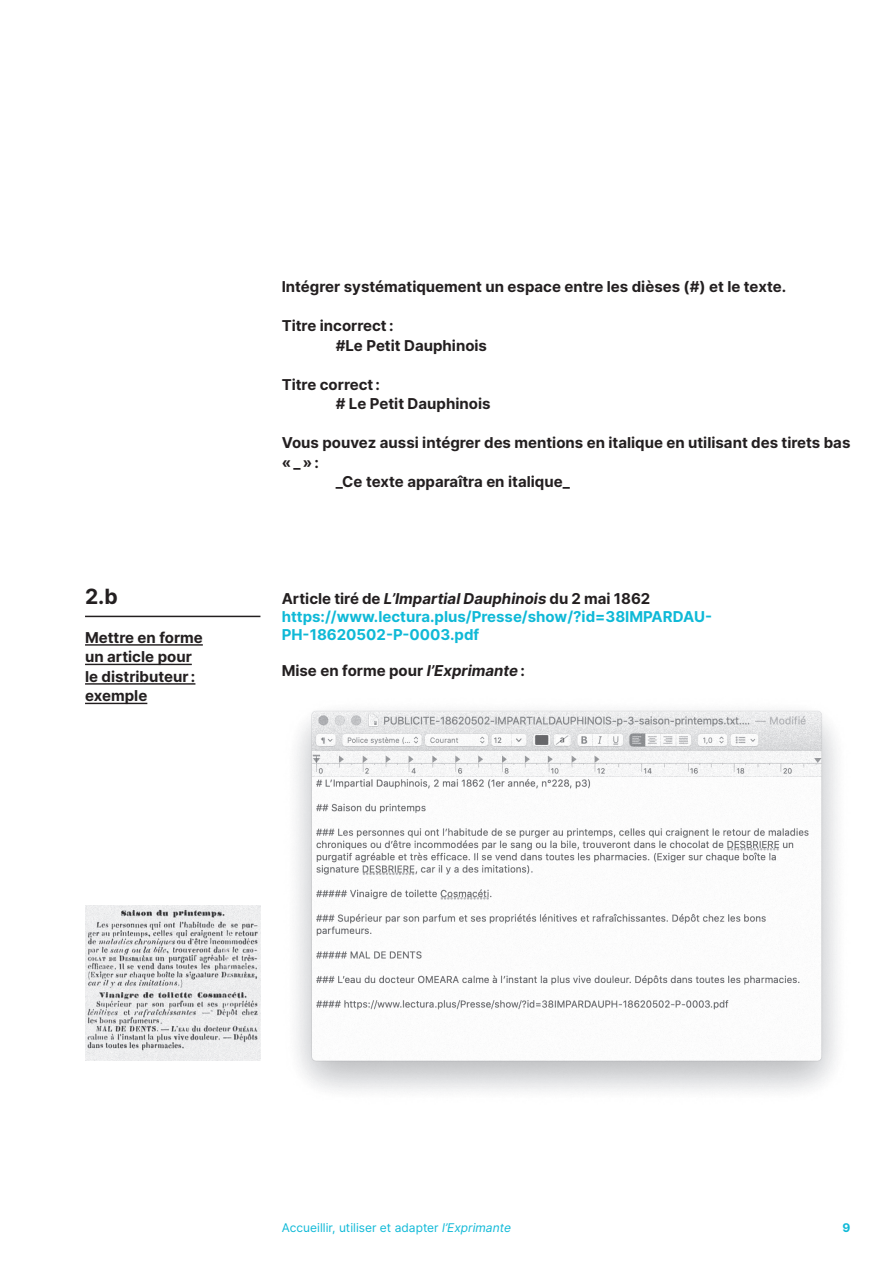
<style>
.page{position:relative;width:893px;height:1263px;background:#fff}
.page>*{position:absolute;margin:0;border:0;box-sizing:border-box;transform-origin:0 0}
.t1{font:700 21px "Inter";color:#231f20}
.t2{font:700 15px/19.5px "Inter";color:#231f20}
.t3{font:700 15px/18px "Inter";color:#0fb9d7}
.t4{font:12px "Inter";color:#0fb9d7}
.t5{font:700 12px "Inter";color:#0fb9d7}
.s1{color:#231f20}
.s2{font-style:italic;color:#231f20}
.s3{font-style:italic}
</style>
<div class="page">
<hr style="left:85px;top:644px;width:118px;height:2px;background:#231f20">
<hr style="left:85px;top:664px;width:107px;height:1px;background:#231f20">
<hr style="left:85px;top:683px;width:110px;height:2px;background:#231f20">
<hr style="left:85px;top:703px;width:62px;height:1px;background:#231f20">
<img style="left:296px;top:710px;width:542px;height:382px">
<img style="left:85px;top:905px;width:175px;height:155px">
<hr style="left:85px;top:616px;width:175px;height:1px;background:#231f20">
<h1 class="t1" style="left:85px;top:581px;width:34px">2.b</h1>
<p class="t2" style="left:85px;top:627px;width:119px">Mettre en forme un article pour le distributeur : exemple</p>
<p class="t2" style="left:282px;top:276px;width:506px">Intégrer systématiquement un espace entre les dièses (#) et le texte.</p>
<p class="t2" style="left:336px;top:315px;width:153px;text-indent:-54px">Titre incorrect :<br>#Le Petit Dauphinois</p>
<p class="t2" style="left:336px;top:374px;width:156px;text-indent:-54px">Titre correct :<br># Le Petit Dauphinois</p>
<p class="t2" style="left:282px;top:432px;width:570px">Vous pouvez aussi intégrer des mentions en italique en utilisant des tirets bas</p>
<p class="t2" style="left:282px;top:452px;width:39px">« _ » :</p>
<p class="t2" style="left:336px;top:471px;width:236px">_Ce texte apparaîtra en italique_</p>
<p class="t3" style="left:282px;top:589px;width:432px"><span class="s1">Article tiré de</span> <span class="s2">L’Impartial Dauphinois</span> <span class="s1">du 2 mai 1862 </span>https://www.lectura.plus/Presse/show/?id=38IMPARDAU-<br>PH-18620502-P-0003.pdf</p>
<p class="t2" style="left:282px;top:660px;width:245px">Mise en forme pour <span class="s3">l’Exprimante</span> :</p>
<p class="t4" style="left:282px;top:1218px;width:231px">Accueillir, utiliser et adapter <span class="s3">l’Exprimante</span></p>
<p class="t5" style="left:842px;top:1218px;width:9px">9</p>
</div>
